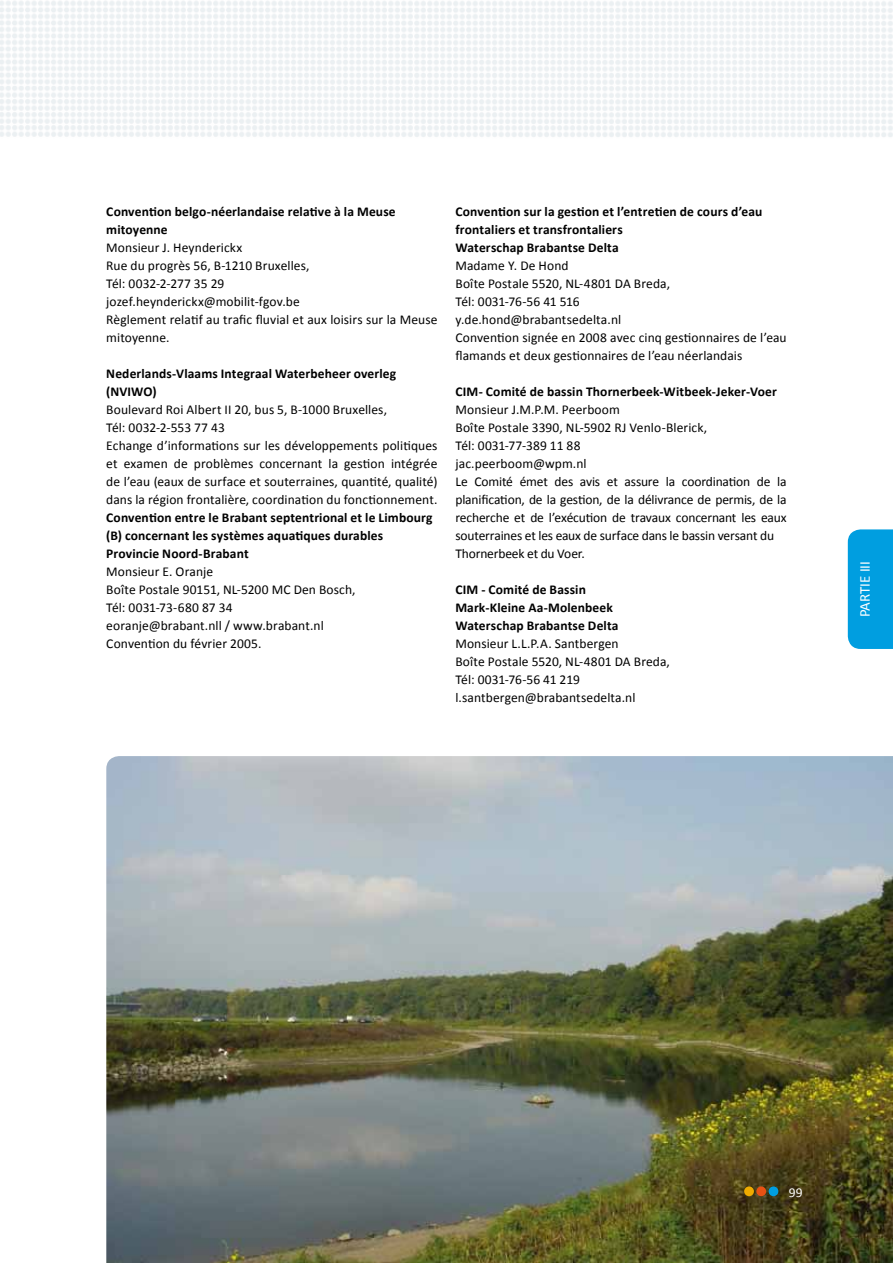
<style>
.page{position:relative;width:893px;height:1263px;background:#fff}
.page>*{position:absolute;margin:0;border:0;box-sizing:border-box;transform-origin:0 0}
.t1{font:15px "Calibri";letter-spacing:-.005em;color:#fff}
.t2{font:13.5px/18px "Calibri";letter-spacing:.005em;color:#000}
.t3{font:700 13.5px/18px "Calibri";letter-spacing:.01em;color:#000}
.t4{font:13.5px "Calibri";color:#fff}
</style>
<div class="page">
<img style="left:0;top:1px;width:893px;height:136px">
<img style="left:106px;top:756px;width:787px;height:507px">
<div style="left:848px;top:529px;width:45px;height:120px;background:#009ee0"></div>
<div style="left:744px;top:1186px;width:10px;height:10px;background:#efab00;border-radius:50%"></div>
<div style="left:756px;top:1186px;width:10px;height:10px;background:#e85113;border-radius:50%"></div>
<div style="left:769px;top:1186px;width:9px;height:10px;background:#009ee0;border-radius:50%"></div>
<p class="t3" style="left:106px;top:202px;width:291px">Convention belgo-néerlandaise relative à la Meuse mitoyenne</p>
<p class="t2" style="left:106px;top:238px;width:333px">Monsieur J. Heynderickx<br>Rue du progrès 56, B-1210 Bruxelles,<br>Tél: 0032-2-277 35 29<br>jozef.heynderickx@mobilit-fgov.be<br>Règlement relatif au trafic fluvial et aux loisirs sur la Meuse mitoyenne.</p>
<p class="t3" style="left:106px;top:364px;width:291px">Nederlands-Vlaams Integraal Waterbeheer overleg (NVIWO)</p>
<p class="t2" style="left:106px;top:400px;width:333px">Boulevard Roi Albert II 20, bus 5, B-1000 Bruxelles,<br>Tél: 0032-2-553 77 43<br>Echange d’informations sur les développements politiques et examen de problèmes concernant la gestion intégrée de l’eau (eaux de surface et souterraines, quantité, qualité) dans la région frontalière, coordination du fonctionnement.</p>
<p class="t3" style="left:106px;top:508px;width:328px">Convention entre le Brabant septentrional et le Limbourg (B) concernant les systèmes aquatiques durables<br>Provincie Noord-Brabant</p>
<p class="t2" style="left:106px;top:562px;width:251px">Monsieur E. Oranje<br>Boîte Postale 90151, N L-5200 MC Den Bosch,<br>Tél: 0031-73-680 87 34<br>eoranje@brabant.nll / www.brabant.nl<br>Convention du février 2005.</p>
<p class="t3" style="left:455px;top:202px;width:308px">Convention sur la gestion et l’entretien de cours d’eau frontaliers et transfrontaliers<br>Waterschap Brabantse Delta</p>
<p class="t2" style="left:455px;top:256px;width:333px">Madame Y. De Hond<br>Boîte Postale 5520, N L-4801 DA Breda,<br>Tél: 0031-76-56 41 516<br>y.de.hond@brabantsedelta.nl<br>Convention signée en 2008 avec cinq gestionnaires de l’eau flamands et deux gestionnaires de l’eau néerlandais</p>
<p class="t3" style="left:455px;top:382px;width:323px">CIM- Comité de bassin Thornerbeek-Witbeek-Jeker-Voer</p>
<p class="t2" style="left:455px;top:400px;width:333px">Monsieur J.M.P.M. Peerboom<br>Boîte Postale 3390, N L-5902 RJ Venlo-Blerick,<br>Tél: 0031-77-389 11 88<br>jac.peerboom@wpm.nl<br>Le Comité émet des avis et assure la coordination de la planification, de la gestion, de la délivrance de permis, de la recherche et de l’exécution de travaux concernant les eaux souterraines et les eaux de surface dans le bassin versant du Thornerbeek et du Voer.</p>
<p class="t3" style="left:455px;top:580px;width:165px">CIM - Comité de Bassin<br>Mark-Kleine Aa-Molenbeek<br>Waterschap Brabantse Delta</p>
<p class="t2" style="left:455px;top:634px;width:216px">Monsieur L.L.P.A. Santbergen<br>Boîte Postale 5520, N L-4801 DA Breda,<br>Tél: 0031-76-56 41 219 l.santbergen@brabantsedelta.nl</p>
<p class="t1" style="left:856px;top:617px;width:57px;rotate:-90deg">PARTI E III</p>
<p class="t4" style="left:789px;top:1184px;width:15px">99</p>
</div>
